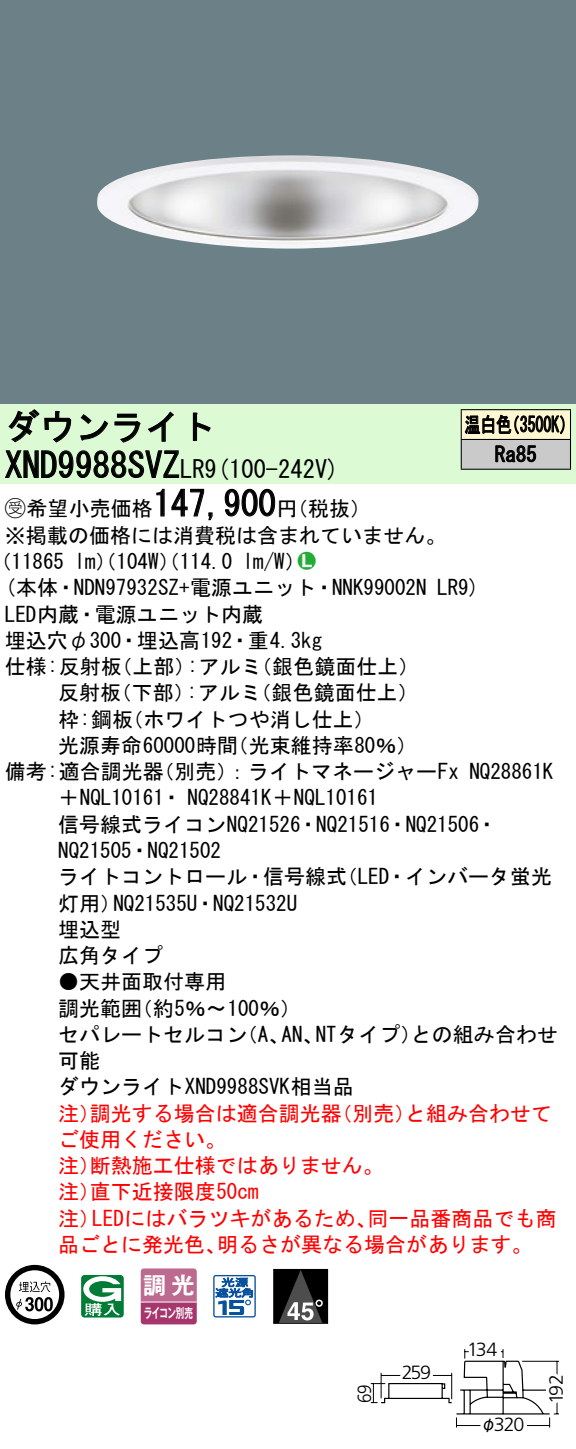
<style>
.page{position:relative;width:576px;height:1449px;background:#fff}
.page>*{position:absolute;margin:0;border:0;box-sizing:border-box;transform-origin:0 0}
.t1{font:35px "MS Gothic";color:#000}
.t2{font:24.5px "MS Gothic";color:#000}
.t3{font:23.1px "Gothic MB101 Pro De Bold 90 pv RKSJ H";color:#fff}
.t4{font:21px/26.2px "MS Gothic";color:#000}
.t5{font:21px/26.2px "MS Gothic";color:#f00}
.t6{font:21px/29.8px "MS Gothic";color:#000;scale:.75 1}
.t7{font:21px "Ford Classification 1";color:#23ac38}
.t8{font:300 19.25px "Frutiger LT Std";letter-spacing:-.06em;color:#000}
.t9{font:300 19.25px "Frutiger LT Std";letter-spacing:-.06em;color:#000;scale:.89 1}
.t10{font:15.75px "Gothic MB101 Pro Regular 90 pv RKSJ H";color:#000}
.t11{font:13.3px "Gothic MB101 Pro De Bold 90 pv RKSJ H";letter-spacing:-.05em;color:#fff;scale:.65 1}
.s1{font-size:24.5px}
.s2{font-family:"Ford Classification 1"}
.s3{color:#fff}
</style>
<div class="page">
<div style="left:0;top:0;width:575px;height:404px;background:#6c8087"></div>
<img style="left:97px;top:155px;width:381px;height:93px">
<div style="left:0;top:404px;width:575px;height:79px;background:#dcfad4"></div>
<svg style="left:8px;top:409px;width:64px;height:34px"></svg>
<svg style="left:80px;top:413px;width:60px;height:30px"></svg>
<svg style="left:147px;top:411px;width:26px;height:31px"></svg>
<svg style="left:192px;top:412px;width:19px;height:29px"></svg>
<svg style="left:5px;top:450px;width:174px;height:28px"></svg>
<svg style="left:156px;top:488px;width:9px;height:29px"></svg>
<svg style="left:171px;top:488px;width:42px;height:32px"></svg>
<svg style="left:224px;top:488px;width:51px;height:29px"></svg>
<svg style="left:5px;top:1264px;width:59px;height:60px"></svg>
<svg style="left:44px;top:1296px;width:9px;height:15px"></svg>
<svg style="left:81px;top:1275px;width:43px;height:42px"></svg>
<svg style="left:140px;top:1268px;width:56px;height:56px;background:#b65a85"></svg>
<hr style="left:141px;top:1301px;width:55px;height:1px;background:#fff">
<svg style="left:213px;top:1275px;width:43px;height:42px"></svg>
<div style="left:273px;top:1268px;width:55px;height:55px;border:1px solid #000"></div>
<div style="left:273px;top:1269px;width:54px;height:53px;background:#000"></div>
<svg style="left:279px;top:1270px;width:43px;height:52px"></svg>
<div style="left:461px;top:409px;width:109px;height:30px;background:#fff6d2"></div>
<div style="left:461px;top:439px;width:109px;height:30px;background:#cacaca"></div>
<hr style="left:460px;top:409px;width:110px;height:1px;background:#000">
<hr style="left:569px;top:410px;width:2px;height:29px;background:#000">
<hr style="left:460px;top:439px;width:110px;height:1px;background:#000">
<hr style="left:569px;top:440px;width:2px;height:28px;background:#000">
<hr style="left:460px;top:468px;width:110px;height:2px;background:#000">
<svg style="left:460px;top:410px;width:104px;height:58px"></svg>
<svg style="left:370px;top:1349px;width:189px;height:79px"></svg>
<h1 class="t1" style="left:5px;top:409px;width:212px">ダウンライト</h1>
<p class="t2" style="left:204px;top:456px;width:136px">(9 100-242 (V</p>
<h1 class="t1" style="left:5px;top:447px;width:201px">XND9988SVZ<span class="s1">LR</span></h1>
<h1 class="t1" style="left:153px;top:486px;width:124px">147,900</h1>
<p class="t4" style="left:5px;top:495px;width:443px"><span class="s2">B</span>希望小売価格<br>※掲載の価格には消費税は含まれていません。</p>
<p class="t7" style="left:298px;top:550px;width:19px">2<span class="s3">7</span></p>
<p class="t4" style="left:276px;top:495px;width:96px">（円税抜(</p>
<p class="t4" style="left:243px;top:548px;width:64px">l m (W/</p>
<p class="t4" style="left:-9px;top:548px;width:75px">（11865</p>
<p class="t4" style="left:75px;top:548px;width:159px">lm）（104 ）（W 114.0</p>
<p class="t6" style="left:494px;top:409px;width:57px;text-indent:-30px">温白色<br>Ra85</p>
<p class="t6" style="left:504px;top:409px;width:96px">（3500 (K</p>
<p class="t4" style="left:5px;top:574px;width:423px">(本体・NDN97932SZ+電源ユニット・NNK99002N</p>
<p class="t4" style="left:5px;top:600px;width:259px">LED内蔵・電源ユニット内蔵</p>
<p class="t4" style="left:5px;top:627px;width:318px">埋込穴φ300・埋込高192・重4.3kg</p>
<p class="t4" style="left:251px;top:653px;width:169px">（銀色鏡面仕上(</p>
<p class="t4" style="left:5px;top:653px;width:118px">仕様:反射板</p>
<p class="t4" style="left:111px;top:653px;width:85px">（上部）</p>
<p class="t4" style="left:187px;top:653px;width:76px">:アルミ</p>
<p class="t4" style="left:58px;top:679px;width:64px">反射板</p>
<p class="t4" style="left:111px;top:679px;width:85px">（下部）</p>
<p class="t4" style="left:187px;top:679px;width:76px">:アルミ</p>
<p class="t4" style="left:250px;top:679px;width:169px">（銀色鏡面仕上(</p>
<p class="t4" style="left:58px;top:705px;width:76px">枠:鋼板</p>
<p class="t4" style="left:122px;top:705px;width:253px">（ホワイトつや消し仕上(</p>
<p class="t4" style="left:58px;top:732px;width:181px">光源寿命60000時間</p>
<p class="t4" style="left:227px;top:732px;width:191px">（光束維持率80％(</p>
<p class="t4" style="left:437px;top:574px;width:44px">LR (9</p>
<p class="t4" style="left:153px;top:758px;width:307px">（別売：）ライトマネージャーFx</p>
<p class="t4" style="left:5px;top:758px;width:160px">備考:適合調光器</p>
<p class="t4" style="left:58px;top:784px;width:321px">＋NQL10161・ NQ28841 ＋K NQL10161</p>
<p class="t4" style="left:58px;top:810px;width:441px">信号線式ライコンNQ21526・NQ21516・NQ21506・</p>
<p class="t4" style="left:58px;top:837px;width:164px">NQ21505・NQ21502</p>
<p class="t4" style="left:336px;top:863px;width:217px">（LED・インバータ蛍光</p>
<p class="t4" style="left:469px;top:758px;width:85px">NQ28861K</p>
<p class="t4" style="left:58px;top:863px;width:290px;text-align:center">ライトコントロール・信号線式<br>NQ21535 ・U NQ21532U</p>
<p class="t4" style="left:58px;top:889px;width:106px">灯用）<br>埋込型<br>広角タイプ</p>
<p class="t4" style="left:132px;top:968px;width:171px;text-indent:-73px">●天井面取付専用<br>（約5％〜100％(</p>
<p class="t4" style="left:58px;top:994px;width:85px">調光範囲</p>
<p class="t4" style="left:315px;top:1020px;width:107px">NTタイプ）</p>
<p class="t4" style="left:411px;top:1020px;width:148px">との組み合わせ</p>
<p class="t4" style="left:58px;top:1020px;width:297px">セパレートセルコン<br>可能<br>ダウンライトXND9988SVK相当品</p>
<p class="t4" style="left:237px;top:1020px;width:54px">（、A</p>
<p class="t4" style="left:281px;top:1020px;width:43px">AN、</p>
<p class="t5" style="left:90px;top:1099px;width:253px">調光する場合は適合調光器</p>
<p class="t5" style="left:331px;top:1099px;width:85px">（別売）</p>
<p class="t5" style="left:405px;top:1099px;width:148px">と組み合わせて</p>
<p class="t5" style="left:58px;top:1099px;width:43px">注）</p>
<p class="t5" style="left:58px;top:1125px;width:169px">ご使用ください。</p>
<p class="t5" style="left:90px;top:1152px;width:295px">断熱施工仕様ではありません。</p>
<p class="t5" style="left:90px;top:1152px;width:170px;text-indent:-32px">注）<br>直下近接限度50cm</p>
<p class="t5" style="left:58px;top:1178px;width:43px">注）</p>
<p class="t5" style="left:92px;top:1204px;width:286px">LEDにはバラツキがあるため、</p>
<p class="t5" style="left:367px;top:1204px;width:190px">同一品番商品でも商</p>
<p class="t5" style="left:58px;top:1204px;width:43px">注）</p>
<p class="t5" style="left:58px;top:1230px;width:169px">品ごとに発光色、</p>
<p class="t5" style="left:217px;top:1230px;width:317px">明るさが異なる場合があります。</p>
<p class="t3" style="left:143px;top:1265px;width:53px">調光</p>
<p class="t11" style="left:144px;top:1301px;width:77px">ライコン別売</p>
<p class="t9" style="left:353px;top:1402px;width:22px;rotate:-90deg">69</p>
<p class="t8" style="left:401px;top:1360px;width:31px">259</p>
<p class="t8" style="left:467px;top:1337px;width:32px">134</p>
<p class="t8" style="left:493px;top:1412px;width:32px">320</p>
<p class="t10" style="left:480px;top:1410px;width:17px">φ</p>
<p class="t8" style="left:545px;top:1403px;width:31px;rotate:-90deg">192</p>
</div>
